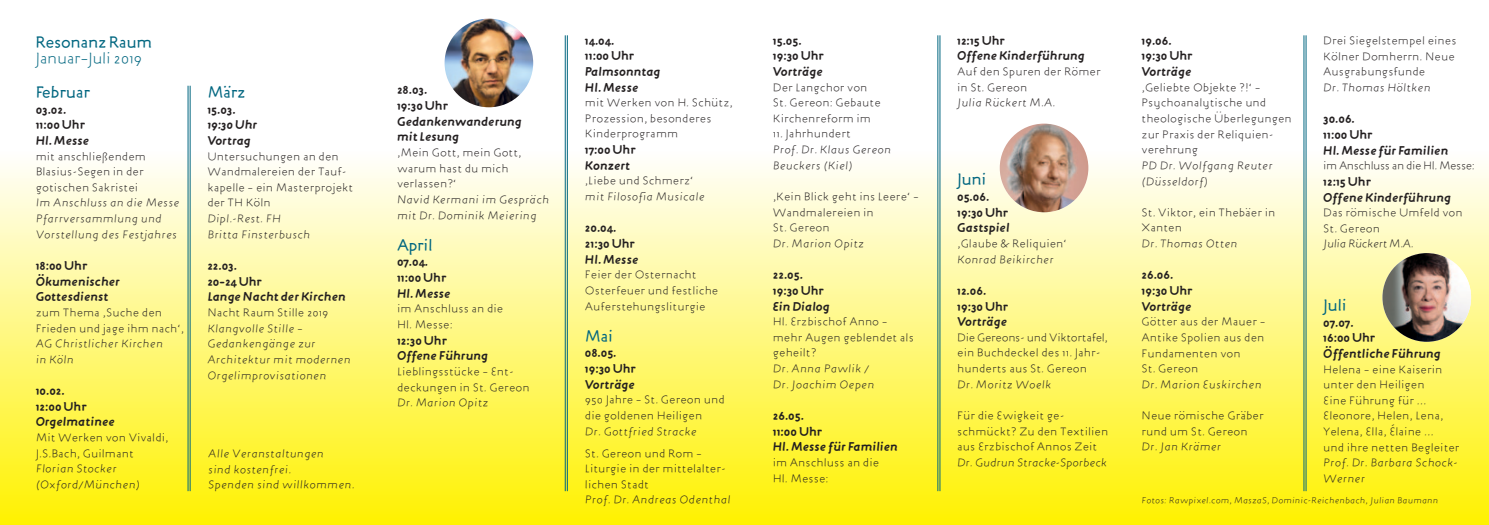
<style>
.page{position:relative;width:1489px;height:525px;background:#fff}
.page>*{position:absolute;margin:0;border:0;box-sizing:border-box;transform-origin:0 0}
.t1{font:15.62px "Engine";letter-spacing:-.025em;color:#006680}
.t2{font:300 15.62px "Engine";letter-spacing:-.025em;color:#006680}
.t3{font:300 11.25px/15.6px "Engine";color:#231f20}
.t4{font:italic 300 11.25px/15.6px "Engine";color:#231f20}
.t5{font:italic 700 11.25px/15.6px "Engine";color:#231f20}
.t6{font:700 11.25px/15.6px "Engine";color:#231f20}
.t7{font:italic 300 11.25px "Engine";letter-spacing:-.02em;color:#231f20}
.t8{font:300 11.25px "Engine";letter-spacing:-.04em;color:#231f20}
.t9{font:italic 300 11.25px "Engine";letter-spacing:-.04em;color:#231f20}
.t10{font:italic 300 8.75px "Engine";color:#231f20}
</style>
<div class="page">
<div style="left:0;top:151px;width:1488px;height:373px;background:linear-gradient(to bottom,#fefefd,#fef100)"></div>
<hr style="left:190px;top:86px;width:1px;height:405px;background:#006680">
<hr style="left:188px;top:86px;width:1px;height:405px;background:#006680">
<hr style="left:567px;top:35px;width:1px;height:456px;background:#006680">
<hr style="left:565px;top:35px;width:1px;height:456px;background:#006680">
<hr style="left:939px;top:35px;width:1px;height:456px;background:#006680">
<hr style="left:937px;top:35px;width:1px;height:456px;background:#006680">
<hr style="left:1305px;top:35px;width:1px;height:456px;background:#006680">
<hr style="left:1303px;top:35px;width:1px;height:456px;background:#006680">
<img style="left:999px;top:123px;width:89px;height:89px;border-radius:44px">
<img style="left:444px;top:19px;width:89px;height:88px;border-radius:44px">
<img style="left:1382px;top:253px;width:88px;height:88px;border-radius:44px">
<h1 class="t1" style="left:35px;top:32px;width:118px">Resonanz Raum</h1>
<h1 class="t2" style="left:35px;top:47px;width:108px">Januar–Juli 2019</h1>
<h1 class="t1" style="left:36px;top:81px;width:56px">Februar</h1>
<p class="t6" style="left:36px;top:101px;width:51px">03.02.<br>11:00 Uhr</p>
<p class="t5" style="left:36px;top:132px;width:55px">Hl. Messe</p>
<p class="t3" style="left:36px;top:148px;width:112px">mit anschließendem<br>Blasius-Segen in der gotischen Sakristei</p>
<p class="t4" style="left:36px;top:194px;width:145px">Im Anschluss an die Messe<br>Pfarrversammlung und<br>Vorstellung des Festjahres</p>
<p class="t6" style="left:36px;top:257px;width:53px">18:00 Uhr</p>
<p class="t5" style="left:36px;top:273px;width:86px">Ökumenischer<br>Gottesdienst</p>
<p class="t3" style="left:36px;top:304px;width:150px">zum Thema ‚Suche den<br>Frieden und jage ihm nach‘,</p>
<p class="t4" style="left:36px;top:335px;width:129px">AG Christlicher Kirchen in Köln</p>
<p class="t6" style="left:36px;top:382px;width:52px">10.02.<br>12:00 Uhr</p>
<p class="t5" style="left:36px;top:413px;width:81px">Orgelmatinee</p>
<p class="t3" style="left:36px;top:429px;width:134px">Mit Werken von Vivaldi,<br>J.S.Bach, Guilmant</p>
<p class="t4" style="left:36px;top:460px;width:106px">Florian Stocker (Oxford/München)</p>
<h1 class="t1" style="left:207px;top:81px;width:40px">März</h1>
<p class="t6" style="left:207px;top:101px;width:30px">15.03.</p>
<p class="t5" style="left:207px;top:117px;width:51px">19:30 Uhr<br>Vortrag</p>
<p class="t3" style="left:207px;top:148px;width:147px">Untersuchungen an den<br>Wandmalereien der Tauf&shy;kapelle – ein Masterprojekt der TH Köln</p>
<p class="t4" style="left:207px;top:210px;width:105px">Dipl.-Rest. FH<br>Britta Finsterbusch</p>
<p class="t6" style="left:207px;top:257px;width:56px">22.03.<br>20–24 Uhr</p>
<p class="t5" style="left:207px;top:288px;width:140px">Lange Nacht der Kirchen</p>
<p class="t3" style="left:207px;top:304px;width:123px">Nacht Raum Stille 2019</p>
<p class="t4" style="left:207px;top:319px;width:145px">Klangvolle Stille –<br>Gedankengänge zur<br>Architektur mit modernen<br>Orgelimprovisationen</p>
<p class="t4" style="left:208px;top:445px;width:148px">Alle Veranstaltungen<br>sind kostenfrei.<br>Spenden sind willkommen.</p>
<p class="t6" style="left:397px;top:82px;width:52px">28.03.<br>19:30 Uhr</p>
<p class="t5" style="left:397px;top:113px;width:126px">Gedankenwanderung mit Lesung</p>
<p class="t3" style="left:397px;top:144px;width:126px">,Mein Gott, mein Gott, warum hast du mich verlassen?‘</p>
<p class="t4" style="left:397px;top:191px;width:154px">Navid Kermani im Gespräch mit Dr. Dominik Meiering</p>
<h1 class="t1" style="left:397px;top:234px;width:37px">April</h1>
<p class="t6" style="left:397px;top:254px;width:51px">07.04.<br>11:00 Uhr</p>
<p class="t5" style="left:397px;top:285px;width:55px">Hl. Messe</p>
<p class="t3" style="left:397px;top:300px;width:108px">im Anschluss an die<br>Hl. Messe:</p>
<p class="t6" style="left:397px;top:332px;width:51px">12:30 Uhr</p>
<p class="t5" style="left:397px;top:347px;width:92px">Offene Führung</p>
<p class="t3" style="left:397px;top:363px;width:134px">Lieblingsstücke – Ent&shy;deckungen in St. Gereon</p>
<p class="t4" style="left:397px;top:394px;width:93px">Dr. Marion Opitz</p>
<p class="t6" style="left:585px;top:32px;width:51px">14.04.<br>11:00 Uhr</p>
<p class="t5" style="left:585px;top:63px;width:77px">Palmsonntag<br>Hl. Messe</p>
<p class="t3" style="left:585px;top:94px;width:149px">mit Werken von H. Schütz,<br>Prozession, besonderes<br>Kinderprogramm</p>
<p class="t6" style="left:585px;top:141px;width:52px">17:00 Uhr</p>
<p class="t5" style="left:585px;top:157px;width:47px">Konzert</p>
<p class="t3" style="left:585px;top:173px;width:110px">,Liebe und Schmerz‘</p>
<p class="t4" style="left:585px;top:188px;width:121px">mit Filosofia Musicale</p>
<p class="t6" style="left:585px;top:219px;width:51px">20.04.<br>21:30 Uhr</p>
<p class="t5" style="left:585px;top:251px;width:55px">Hl. Messe</p>
<p class="t3" style="left:585px;top:266px;width:135px">Feier der Osternacht<br>Osterfeuer und festliche<br>Auferstehungsliturgie</p>
<h1 class="t1" style="left:585px;top:325px;width:30px">Mai</h1>
<p class="t6" style="left:585px;top:344px;width:52px">08.05.<br>19:30 Uhr</p>
<p class="t5" style="left:585px;top:376px;width:51px">Vorträge</p>
<p class="t3" style="left:585px;top:391px;width:141px">950 Jahre – St. Gereon und die goldenen Heiligen</p>
<p class="t4" style="left:585px;top:422px;width:113px">Dr. Gottfried Stracke</p>
<p class="t3" style="left:585px;top:444px;width:140px">St. Gereon und Rom –<br>Liturgie in der mittelalter&shy;lichen Stadt</p>
<p class="t4" style="left:585px;top:491px;width:147px">Prof. Dr. Andreas Odenthal</p>
<p class="t6" style="left:772px;top:32px;width:52px">15.05.<br>19:30 Uhr</p>
<p class="t5" style="left:772px;top:63px;width:51px">Vorträge</p>
<p class="t3" style="left:772px;top:79px;width:110px">Der Langchor von<br>St. Gereon: Gebaute<br>Kirchenreform im</p>
<p class="t3" style="left:772px;top:126px;width:80px">11. Jahrhundert</p>
<p class="t4" style="left:772px;top:141px;width:120px">Prof. Dr. Klaus Gereon<br>Beuckers (Kiel)</p>
<p class="t3" style="left:772px;top:188px;width:148px">‚Kein Blick geht ins Leere‘ –<br>Wandmalereien in<br>St. Gereon</p>
<p class="t4" style="left:772px;top:235px;width:93px">Dr. Marion Opitz</p>
<p class="t6" style="left:772px;top:266px;width:52px">22.05.<br>19:30 Uhr</p>
<p class="t5" style="left:772px;top:298px;width:58px">Ein Dialog</p>
<p class="t3" style="left:772px;top:313px;width:142px">Hl. Erzbischof Anno – mehr Augen geblendet als geheilt?</p>
<p class="t4" style="left:772px;top:360px;width:103px">Dr. Anna Pawlik /<br>Dr. Joachim Oepen</p>
<p class="t6" style="left:772px;top:407px;width:51px">26.05.<br>11:00 Uhr</p>
<p class="t5" style="left:772px;top:438px;width:127px">Hl. Messe für Familien</p>
<p class="t3" style="left:772px;top:454px;width:108px">im Anschluss an die<br>Hl. Messe:</p>
<p class="t6" style="left:957px;top:32px;width:49px">12:15 Uhr</p>
<p class="t5" style="left:957px;top:48px;width:129px">Offene Kinderführung</p>
<p class="t3" style="left:957px;top:63px;width:145px">Auf den Spuren der Römer in St. Gereon</p>
<p class="t4" style="left:957px;top:94px;width:100px">Julia Rückert M.A.</p>
<h1 class="t1" style="left:957px;top:169px;width:31px">Juni</h1>
<p class="t6" style="left:957px;top:188px;width:52px">05.06.<br>19:30 Uhr</p>
<p class="t5" style="left:957px;top:220px;width:54px">Gastspiel</p>
<p class="t3" style="left:957px;top:235px;width:111px">‚Glaube &amp; Reliquien‘</p>
<p class="t4" style="left:957px;top:251px;width:98px">Konrad Beikircher</p>
<p class="t6" style="left:957px;top:282px;width:52px">12.06.<br>19:30 Uhr</p>
<p class="t5" style="left:957px;top:313px;width:51px">Vorträge</p>
<p class="t3" style="left:957px;top:329px;width:152px">Die Gereons- und Viktortafel, ein Buchdeckel des 11. Jahr&shy;hunderts aus St. Gereon</p>
<p class="t4" style="left:957px;top:376px;width:96px">Dr. Moritz Woelk</p>
<p class="t3" style="left:957px;top:407px;width:153px">Für die Ewigkeit ge&shy;schmückt? Zu den Textilien aus Erzbischof Annos Zeit</p>
<p class="t7" style="left:957px;top:454px;width:151px">Dr. Gudrun Stracke-Sporbeck</p>
<p class="t6" style="left:1141px;top:32px;width:52px">19.06.<br>19:30 Uhr</p>
<p class="t5" style="left:1141px;top:63px;width:51px">Vorträge</p>
<p class="t3" style="left:1141px;top:79px;width:152px">‚Geliebte Objekte ?!‘ –<br>Psychoanalytische und theologische Überlegungen zur Praxis der Reliquien&shy;verehrung</p>
<p class="t4" style="left:1141px;top:157px;width:133px">PD Dr. Wolfgang Reuter (Düsseldorf)</p>
<p class="t3" style="left:1141px;top:204px;width:135px">St. Viktor, ein Thebäer in<br>Xanten</p>
<p class="t4" style="left:1141px;top:235px;width:98px">Dr. Thomas Otten</p>
<p class="t6" style="left:1141px;top:266px;width:52px">26.06.<br>19:30 Uhr</p>
<p class="t5" style="left:1141px;top:298px;width:51px">Vorträge</p>
<p class="t3" style="left:1141px;top:313px;width:125px">Götter aus der Mauer –<br>Antike Spolien aus den<br>Fundamenten von<br>St. Gereon</p>
<p class="t4" style="left:1141px;top:376px;width:122px">Dr. Marion Euskirchen</p>
<p class="t3" style="left:1141px;top:407px;width:124px">Neue römische Gräber rund um St. Gereon</p>
<p class="t4" style="left:1141px;top:438px;width:81px">Dr. Jan Krämer</p>
<p class="t3" style="left:1323px;top:32px;width:135px">Drei Siegelstempel eines<br>Kölner Domherrn. Neue<br>Ausgrabungsfunde</p>
<p class="t4" style="left:1323px;top:79px;width:109px">Dr. Thomas Höltken</p>
<p class="t6" style="left:1323px;top:111px;width:51px">30.06.<br>11:00 Uhr</p>
<p class="t5" style="left:1323px;top:142px;width:127px">Hl. Messe für Familien</p>
<p class="t8" style="left:1323px;top:158px;width:153px">im Anschluss an die Hl. Messe:</p>
<p class="t6" style="left:1323px;top:173px;width:49px">12:15 Uhr</p>
<p class="t5" style="left:1323px;top:189px;width:129px">Offene Kinderführung</p>
<p class="t3" style="left:1323px;top:204px;width:141px">Das römische Umfeld von<br>St. Gereon</p>
<p class="t9" style="left:1323px;top:236px;width:92px">Julia Rückert M.A.</p>
<h1 class="t1" style="left:1323px;top:294px;width:25px">Juli</h1>
<p class="t6" style="left:1323px;top:314px;width:53px">07.07.<br>16:00 Uhr</p>
<p class="t5" style="left:1323px;top:345px;width:119px">Öffentliche Führung</p>
<p class="t3" style="left:1323px;top:360px;width:138px">Helena – eine Kaiserin unter den Heiligen<br>Eine Führung für …<br>Eleonore, Helen, Lena,<br>Yelena, Ella, Élaine …<br>und ihre netten Begleiter</p>
<p class="t4" style="left:1323px;top:454px;width:136px">Prof. Dr. Barbara Schock-<br>Werner</p>
<p class="t10" style="left:1141px;top:494px;width:298px">Fotos: Rawpixel.com, MaszaS, Dominic-Reichenbach, Julian Baumann</p>
</div>
